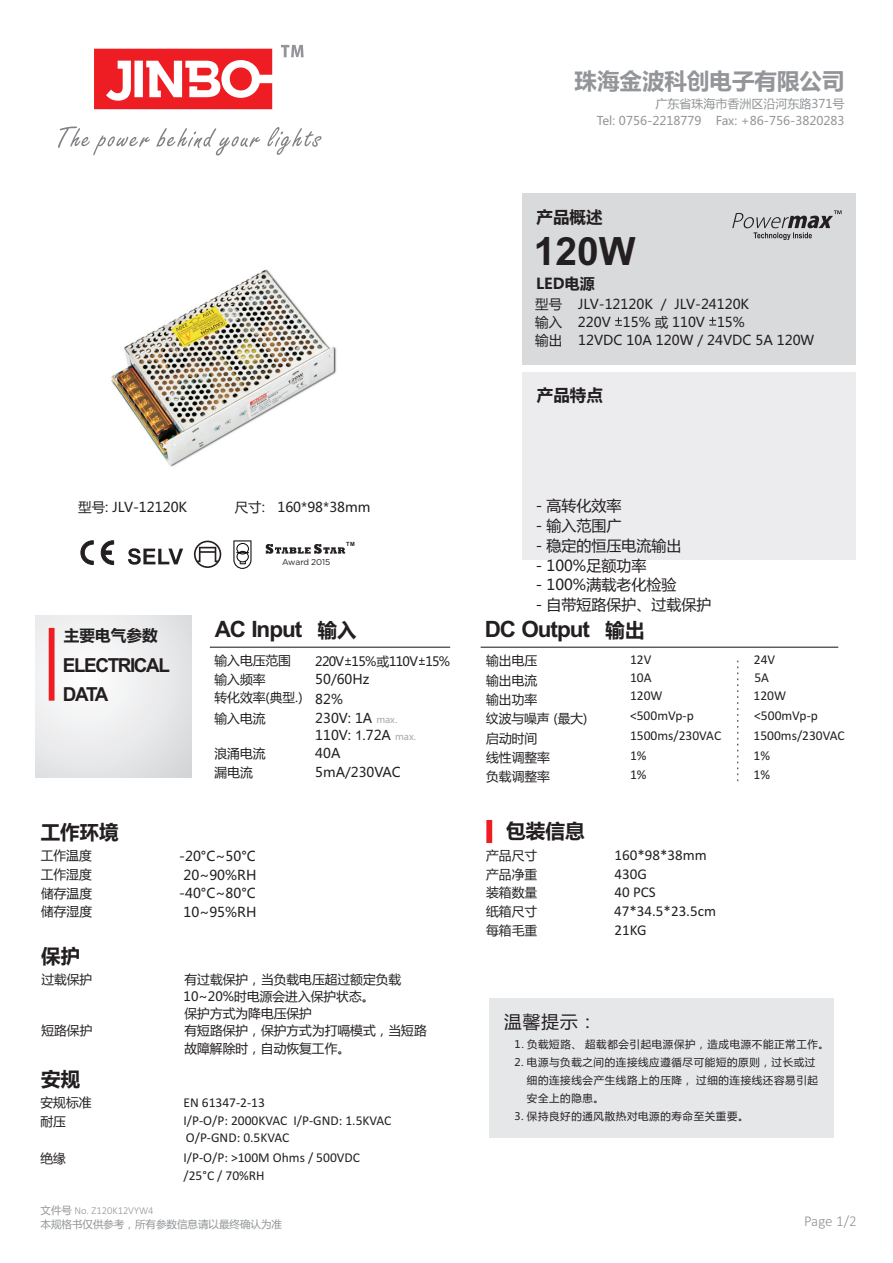
<style>
.page{position:relative;width:893px;height:1263px;background:#fff}
.page>*{position:absolute;margin:0;border:0;box-sizing:border-box;transform-origin:0 0}
.t1{font:700 39px "Arial";color:#231f20}
.t2{font:700 22.5px "Arial";letter-spacing:-.045em;color:#231f20}
.t3{font:700 22.5px "Microsoft Ya Hei";color:#939598}
.t4{font:700 19.65px "Microsoft Ya Hei";color:#231f20}
.t5{font:700 19.5px "Microsoft Ya Hei";color:#231f20}
.t6{font:700 19.35px/28.7px "Arial";letter-spacing:-.075em;color:#231f20}
.t7{font:17.55px "Microsoft Ya Hei";color:#231f20}
.t8{font:700 16.5px "Microsoft Ya Hei";color:#231f20}
.t9{font:700 15.6px "Microsoft Ya Hei";color:#231f20}
.t10{font:15px "Microsoft Ya Hei";color:#231f20}
.t11{font:15px "Calibri";color:#231f20}
.t12{font:300 15px "Calibri";color:#939598}
.t13{font:700 15px "Microsoft Ya Hei";color:#231f20}
.t14{font:13.5px/18.3px "Calibri";color:#231f20}
.t15{font:13.5px/17.9px "Microsoft Ya Hei";color:#231f20}
.t16{font:13.35px "Microsoft Ya Hei";color:#231f20}
.t17{font:12.75px/19.2px "Microsoft Ya Hei";color:#231f20}
.t18{font:12.75px "Microsoft Ya Hei";letter-spacing:-.06em;color:#231f20}
.t19{font:12px/17.1px "Microsoft Ya Hei";color:#939598;text-align:right}
.t20{font:10.5px/17.9px "Microsoft Ya Hei";letter-spacing:.06em;color:#231f20}
.t21{font:10.5px "Microsoft Ya Hei";color:#939598}
.t22{font:300 10.5px "Calibri";color:#939598}
.t23{font:9.45px "Microsoft Ya Hei";color:#a8a9ad}
.t24{font:8.55px "Gotham Rounded";color:#231f20}
.t25{font:700 5.7px "Arial";color:#231f20}
.s1{font-family:"Microsoft Ya Hei";font-size:19.5px}
.s2{font-size:13.35px}
.s3{font-size:9.45px;color:#a8a9ad}
.s4{font-family:"Arial";font-size:13.35px;color:#231f20}
.s5{font-size:13.5px;color:#231f20}
.s6{font-size:13.35px;color:#231f20}
.s7{font-family:"Microsoft Ya Hei";font-weight:400}
</style>
<div class="page">
<div style="left:523px;top:193px;width:333px;height:171px;background:#d9dadc"></div>
<svg style="left:36px;top:615px;width:156px;height:162px"></svg>
<div style="left:523px;top:372px;width:333px;height:187px;background:#ececee"></div>
<div style="left:486px;top:820px;width:6px;height:23px;background:#ee1d23"></div>
<div style="left:49px;top:628px;width:6px;height:73px;background:#ee1d23"></div>
<hr style="left:210px;top:647px;width:240px;height:1px;background:#231f20">
<hr style="left:481px;top:647px;width:357px;height:1px;background:#231f20">
<svg style="left:94px;top:49px;width:178px;height:60px"></svg>
<svg style="left:281px;top:45px;width:23px;height:12px"></svg>
<svg style="left:58px;top:127px;width:202px;height:29px"></svg>
<svg style="left:267px;top:127px;width:54px;height:28px"></svg>
<svg style="left:732px;top:210px;width:109px;height:30px"></svg>
<svg style="left:737px;top:661px;width:1px;height:121px"></svg>
<div style="left:489px;top:997px;width:344px;height:140px;background:#e6e7e9"></div>
<svg style="left:194px;top:541px;width:27px;height:27px"></svg>
<svg style="left:80px;top:541px;width:34px;height:23px"></svg>
<svg style="left:128px;top:548px;width:55px;height:17px"></svg>
<svg style="left:233px;top:540px;width:19px;height:29px"></svg>
<svg style="left:266px;top:544px;width:79px;height:10px"></svg>
<img style="left:111px;top:269px;width:226px;height:198px">
<svg style="left:345px;top:658px;width:7px;height:8px"></svg>
<svg style="left:418px;top:658px;width:7px;height:7px"></svg>
<svg style="left:615px;top:317px;width:7px;height:9px"></svg>
<svg style="left:709px;top:317px;width:8px;height:9px"></svg>
<h2 class="t3" style="left:575px;top:71px;width:271px">珠海金波科创电子有限公司</h2>
<p class="t19" style="left:597px;top:96px;width:249px">广东省珠海市香洲区沿河东路371号<br>Tel: 0756-2218779 Fax: +86-756-3820283</p>
<p class="t8" style="left:537px;top:210px;width:67px">产品概述</p>
<h1 class="t1" style="left:534px;top:236px;width:103px">120W</h1>
<p class="t15" style="left:535px;top:296px;width:281px">型号 JLV-12120K / JLV-24120K<br>输入<br>输出 12VDC 10A 120W / 24VDC 5A 120W</p>
<p class="t13" style="left:536px;top:276px;width:60px">LED电源</p>
<p class="t15" style="left:578px;top:314px;width:168px">220V 15% 或 110V 15%</p>
<p class="t8" style="left:537px;top:387px;width:67px">产品特点</p>
<p class="t15" style="left:78px;top:499px;width:110px">型号: JLV-12120K</p>
<p class="t15" style="left:235px;top:499px;width:137px">尺寸: 160*98*38mm</p>
<p class="t24" style="left:282px;top:558px;width:50px">Award 2015</p>
<p class="t25" style="left:346px;top:542px;width:10px">TM</p>
<p class="t10" style="left:536px;top:499px;width:87px">- 高转化效率</p>
<p class="t10" style="left:536px;top:519px;width:87px">- 输入范围广</p>
<p class="t10" style="left:536px;top:539px;width:147px">- 稳定的恒压电流输出</p>
<p class="t10" style="left:536px;top:558px;width:112px">- 100%足额功率</p>
<p class="t10" style="left:536px;top:578px;width:142px">- 100%满载老化检验</p>
<p class="t10" style="left:536px;top:598px;width:177px">- 自带短路保护、过载保护</p>
<p class="t9" style="left:64px;top:628px;width:95px">主要电气参数</p>
<h2 class="t2" style="left:215px;top:621px;width:143px">AC Input <span class="s1">输入</span></h2>
<h3 class="t5" style="left:605px;top:621px;width:40px">输出</h3>
<h3 class="t6" style="left:63px;top:653px;width:108px">ELECTRICAL<br>DATA</h3>
<h2 class="t2" style="left:485px;top:621px;width:107px">DC Output</h2>
<p class="t17" style="left:486px;top:652px;width:103px">输出电压<br>输出电流<br>输出功率<br>纹波与噪声 (最大)启动时间<br>线性调整率<br>负载调整率</p>
<p class="t14" style="left:630px;top:651px;width:34px">12V<br>10A<br>120W</p>
<p class="t17" style="left:214px;top:653px;width:78px;line-height:18.3px">输入电压范围输入频率</p>
<p class="t18" style="left:315px;top:656px;width:137px">220V 15%或110V 15%</p>
<p class="t16" style="left:315px;top:673px;width:56px">50/60Hz</p>
<p class="t17" style="left:214px;top:688px;width:130px;line-height:20.5px">转化效率(典型.) <span class="s2">82%</span>输入电流</p>
<p class="t14" style="left:630px;top:706px;width:93px;line-height:20.2px">&lt;500mVp-p<br>1500ms/230VAC<br>1%</p>
<p class="t14" style="left:630px;top:766px;width:18px">1%</p>
<p class="t16" style="left:315px;top:712px;width:84px">230V: 1A <span class="s3">max.</span></p>
<p class="t23" style="left:315px;top:716px;width:4px">.</p>
<p class="t16" style="left:315px;top:729px;width:37px">110V:</p>
<p class="t23" style="left:315px;top:732px;width:4px">.</p>
<p class="t23" style="left:355px;top:732px;width:62px"><span class="s4">1</span><span class="s5">.72</span><span class="s6">A</span> max.</p>
<p class="t17" style="left:215px;top:745px;width:52px">浪涌电流</p>
<p class="t16" style="left:315px;top:748px;width:27px">40A</p>
<p class="t17" style="left:215px;top:764px;width:40px">漏电流</p>
<p class="t16" style="left:315px;top:766px;width:87px">5mA/230VAC</p>
<h3 class="t5" style="left:41px;top:823px;width:80px">工作环境</h3>
<p class="t17" style="left:41px;top:847px;width:52px">工作温度</p>
<p class="t15" style="left:179px;top:848px;width:78px">-20°C~50°C</p>
<p class="t17" style="left:41px;top:866px;width:52px">工作湿度</p>
<p class="t15" style="left:183px;top:867px;width:74px">20~90%RH</p>
<p class="t17" style="left:41px;top:884px;width:52px">储存温度</p>
<p class="t15" style="left:179px;top:885px;width:78px">-40°C~80°C</p>
<p class="t17" style="left:41px;top:903px;width:52px">储存湿度</p>
<p class="t15" style="left:183px;top:904px;width:74px">10~95%RH</p>
<h3 class="t4" style="left:506px;top:822px;width:80px">包装信息</h3>
<p class="t17" style="left:486px;top:847px;width:52px">产品尺寸</p>
<p class="t11" style="left:615px;top:849px;width:94px">160*98*38mm</p>
<p class="t17" style="left:486px;top:866px;width:52px">产品净重</p>
<p class="t11" style="left:615px;top:867px;width:34px">430G</p>
<p class="t17" style="left:486px;top:884px;width:52px">装箱数量</p>
<p class="t11" style="left:615px;top:886px;width:43px">40 PCS</p>
<p class="t17" style="left:486px;top:903px;width:52px">纸箱尺寸</p>
<p class="t11" style="left:614px;top:905px;width:103px">47*34.5*23.5cm</p>
<p class="t17" style="left:486px;top:921px;width:52px">每箱毛重</p>
<p class="t11" style="left:615px;top:923px;width:33px">21KG</p>
<p class="t14" style="left:754px;top:651px;width:34px">24V<br>5A<br>120W</p>
<p class="t14" style="left:754px;top:706px;width:93px;line-height:20.2px">&lt;500mVp-p<br>1500ms/230VAC<br>1%</p>
<p class="t14" style="left:754px;top:766px;width:18px">1%</p>
<h3 class="t5" style="left:41px;top:947px;width:40px">保护</h3>
<p class="t17" style="left:41px;top:971px;width:52px">过载保护</p>
<p class="t17" style="left:184px;top:971px;width:219px;line-height:17.2px">有过载保护，当负载电压超过额定负载<br>10~20%时电源会进入保护状态。<br>保护方式为降电压保护</p>
<p class="t17" style="left:41px;top:1022px;width:52px">短路保护</p>
<p class="t17" style="left:184px;top:1023px;width:244px;line-height:17.2px">有短路保护，保护方式为打嗝模式，当短路故障解除时，自动恢复工作。</p>
<h3 class="t5" style="left:41px;top:1070px;width:40px">安规</h3>
<p class="t17" style="left:41px;top:1093px;width:52px">安规标准</p>
<p class="t14" style="left:184px;top:1094px;width:83px">EN 61347-2-13</p>
<p class="t17" style="left:41px;top:1113px;width:27px">耐压</p>
<p class="t14" style="left:184px;top:1114px;width:209px;line-height:16.5px">I/P-O/P: 2000KVAC I/P-GND: 1.5KVAC<br>O/P-GND: 0.5KVAC</p>
<p class="t17" style="left:41px;top:1149px;width:27px">绝缘</p>
<p class="t14" style="left:184px;top:1150px;width:178px;line-height:17.9px">I/P-O/P: &gt;100M Ohms / 500VDC /25°C / 70%RH</p>
<h3 class="t7" style="left:504px;top:1014px;width:94px">温馨提示：</h3>
<p class="t20" style="left:515px;top:1036px;width:316px">1. 负载短路、 超载都会引起电源保护，造成电源不能正常工作。</p>
<p class="t20" style="left:527px;top:1054px;width:292px;text-indent:-12px">2. 电源与负载之间的连接线应遵循尽可能短的原则，过长或过细的连接线会产生线路上的压降， 过细的连接线还容易引起安全上的隐患。</p>
<p class="t20" style="left:514px;top:1108px;width:236px">3. 保持良好的通风散热对电源的寿命至关重要。</p>
<p class="t22" style="left:41px;top:1206px;width:115px"><span class="s7">文件号</span> No. Z120K12VYW4</p>
<p class="t21" style="left:41px;top:1219px;width:243px">本规格书仅供参考，所有参数信息请以最终确认为准</p>
<p class="t12" style="left:804px;top:1215px;width:54px">Page 1/2</p>
</div>
